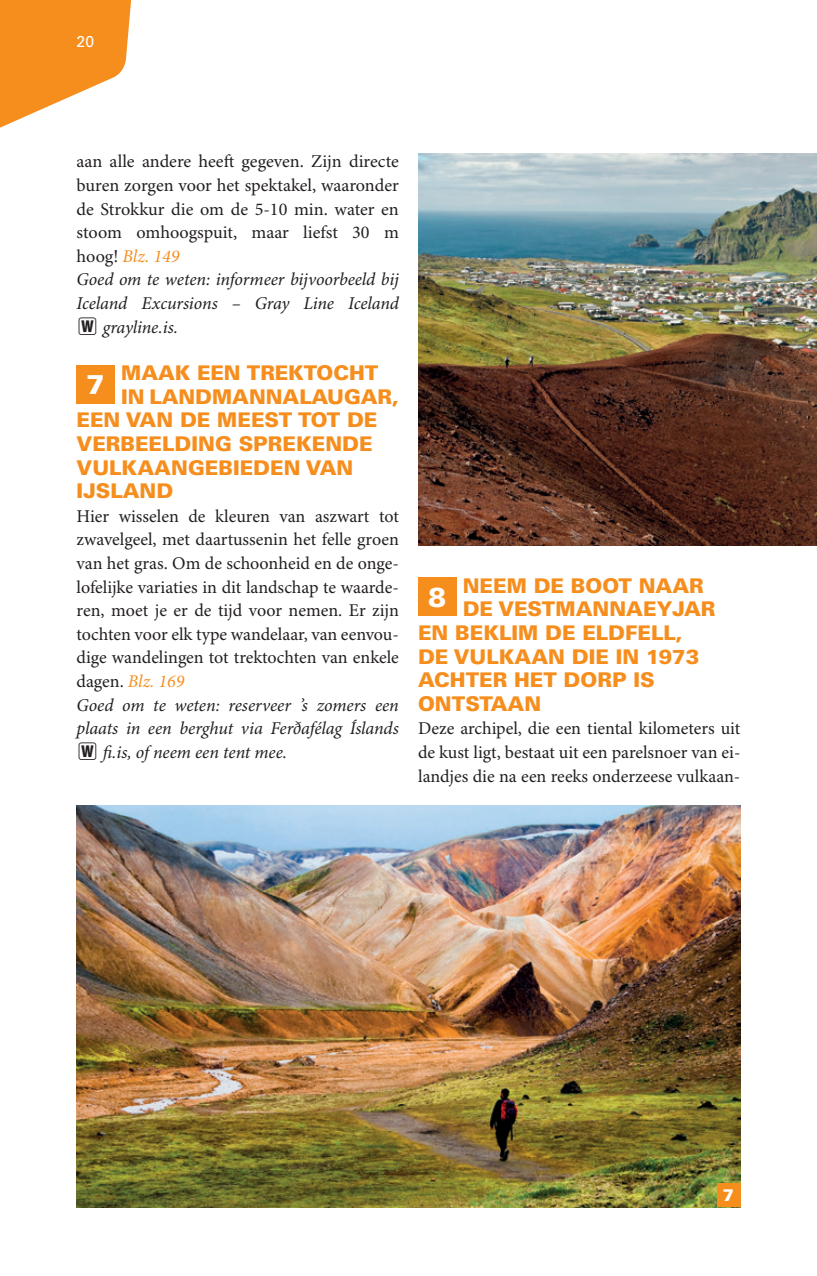
<style>
.page{position:relative;width:817px;height:1276px;background:#fff}
.page>*{position:absolute;margin:0;border:0;box-sizing:border-box;transform-origin:0 0}
.t1{font:900 27.22px "Univers LT Std";color:#fff}
.t2{font:900 20.25px "Univers LT Std";color:#f68e1e}
.t3{font:18px/23.6px "Minion Pro";color:#231f20}
.t4{font:italic 18px "Minion Pro";letter-spacing:-.005em;color:#231f20}
.t5{font:900 16.88px "Univers LT Std";color:#fff}
.t6{font:15.75px "Univers LT Std";color:#fff}
.s1{font-style:italic;color:#f68e1e}
.s2{font-style:italic}
</style>
<div class="page">
<svg style="left:0;top:0;width:132px;height:128px"></svg>
<div style="left:77px;top:365px;width:38px;height:38px;background:#f68e1e"></div>
<div style="left:418px;top:578px;width:38px;height:38px;background:#f68e1e"></div>
<img style="left:77px;top:805px;width:663px;height:402px">
<div style="left:716px;top:1183px;width:24px;height:24px;background:#f68e1e"></div>
<img style="left:418px;top:153px;width:398px;height:392px">
<p class="t6" style="left:77px;top:32px;width:19px">20</p>
<p class="t3" style="left:77px;top:150px;width:324px">aan alle andere heeft gegeven. Zijn directe buren zorgen voor het spektakel, waaronder de Strokkur die om de 5-10 min. water en stoom omhoogspuit, maar liefst 30 m hoog! <span class="s1">Blz. 149<br></span><span class="s2">Goed om te weten: informeer bijvoorbeeld bij Iceland Excursions – Gray Line Iceland</span></p>
<p class="t4" style="left:77px;top:316px;width:103px">□ grayline.is.</p>
<h1 class="t1" style="left:87px;top:367px;width:20px">7</h1>
<p class="t2" style="left:121px;top:360px;width:258px">MAAK EEN TREKTOCHT</p>
<p class="t2" style="left:121px;top:383px;width:279px">IN LANDMANNALAUGAR,</p>
<p class="t2" style="left:77px;top:407px;width:302px">EEN VAN DE MEEST TOT DE</p>
<p class="t2" style="left:77px;top:431px;width:297px">VERBEELDING SPREKENDE</p>
<p class="t2" style="left:77px;top:454px;width:278px">VULKAANGEBIEDEN VAN</p>
<p class="t2" style="left:77px;top:478px;width:98px">IJSLAND</p>
<p class="t3" style="left:77px;top:505px;width:324px">Hier wisselen de kleuren van aszwart tot zwavelgeel, met daartussenin het felle groen van het gras. Om de schoonheid en de onge&shy;lofelijke variaties in dit landschap te waarde&shy;ren, moet je er de tijd voor nemen. Er zijn tochten voor elk type wandelaar, van eenvou&shy;dige wandelingen tot trektochten van enkele dagen. <span class="s1">Blz. 169<br></span><span class="s2">Goed om te weten: reserveer ’s zomers een plaats in een berghut via Ferðafélag Íslands</span></p>
<p class="t4" style="left:77px;top:741px;width:212px">□ fi.is, of neem een tent mee.</p>
<p class="t2" style="left:462px;top:572px;width:243px">NEEM DE BOOT NAAR</p>
<p class="t2" style="left:462px;top:596px;width:254px">DE VESTMANNAEYJAR</p>
<p class="t2" style="left:418px;top:620px;width:266px">EN BEKLIM DE ELDFELL,</p>
<p class="t2" style="left:418px;top:643px;width:283px">DE VULKAAN DIE IN 1973</p>
<p class="t2" style="left:418px;top:667px;width:238px">ACHTER HET DORP IS</p>
<p class="t2" style="left:418px;top:691px;width:125px">ONTSTAAN</p>
<p class="t3" style="left:418px;top:717px;width:324px;text-align:justify">Deze archipel, die een tiental kilometers uit de kust ligt, bestaat uit een parelsnoer van ei&shy;landjes die na een reeks onderzeese vulkaan-</p>
<h1 class="t1" style="left:428px;top:580px;width:20px">8</h1>
<p class="t5" style="left:722px;top:1184px;width:13px">7</p>
</div>
